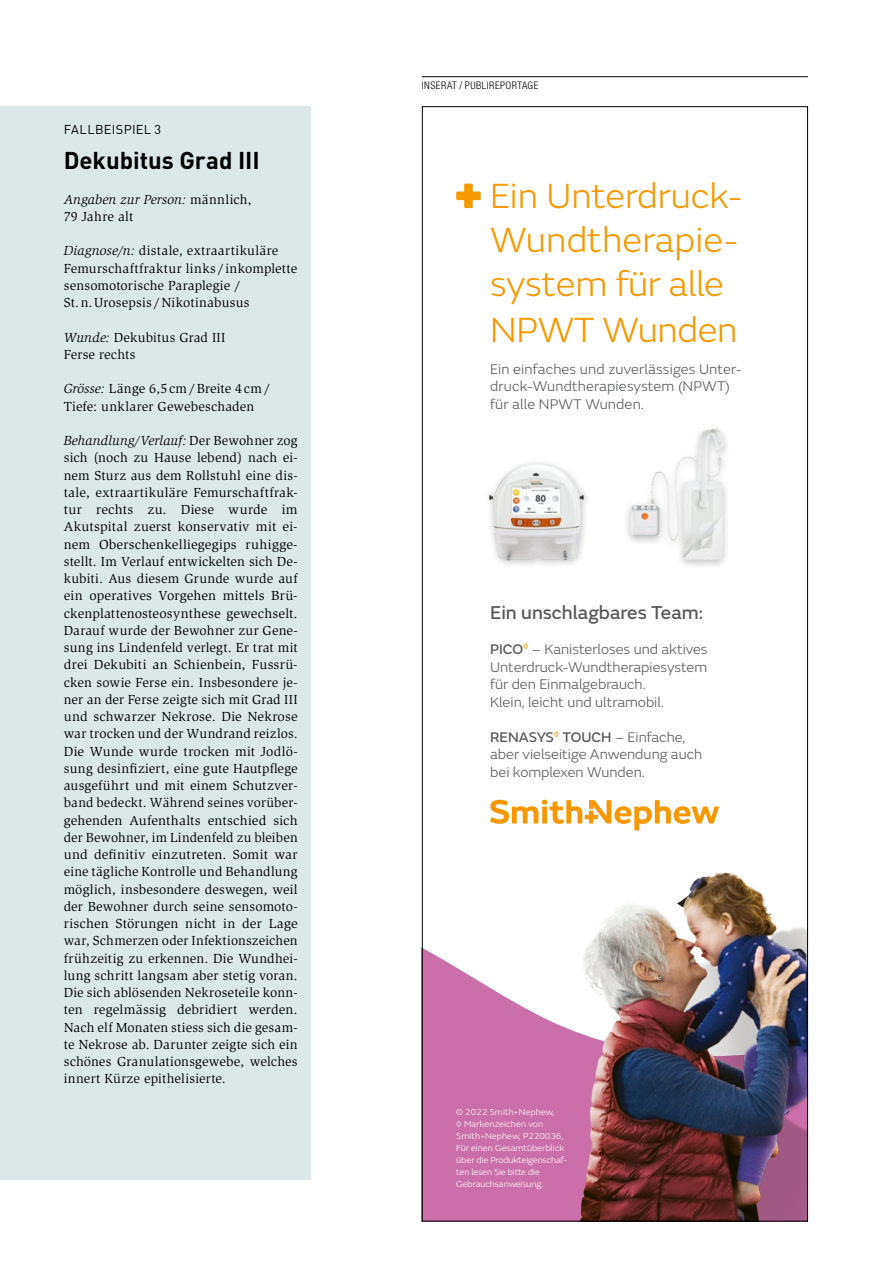
<style>
.page{position:relative;width:893px;height:1263px;background:#fff}
.page>*{position:absolute;margin:0;border:0;box-sizing:border-box;transform-origin:0 0}
.t1{font:300 36.45px/44.5px "Llpgvk SN Emeric";letter-spacing:-.005em;color:#f69900}
.t2{font:700 24px "DIN Pro";color:#000}
.t3{font:19.5px "Pyrpgg SN Emeric Core";color:#555756}
.t4{font:300 14.55px/17.5px "Llpgvk SN Emeric";color:#555756}
.t5{font:14.55px "Pyrpgg SN Emeric Core";color:#555756}
.t6{font:13.5px/17.2px "Slimbach Std";letter-spacing:.015em;color:#000}
.t7{font:12.75px "DIN Pro";letter-spacing:.025em;color:#000}
.t8{font:300 condensed 10.5px "Helvetica Neue LT Pro";letter-spacing:.045em;color:#000}
.t9{font:300 9.15px/12.1px "Llpgvk SN Emeric";color:#fff}
.s1{font-style:italic}
.s2{font-family:"Pyrpgg SN Emeric Core";font-weight:400}
.s3{font-family:"Llpgvk SN Emeric";font-weight:300}
</style>
<div class="page">
<div style="left:0;top:106px;width:310px;height:1074px;background:#dce8e8"></div>
<svg style="left:424px;top:949px;width:130px;height:270px;background:#d283b4"></svg>
<svg style="left:456px;top:184px;width:25px;height:24px"></svg>
<svg style="left:490px;top:800px;width:229px;height:24px"></svg>
<img style="left:554px;top:817px;width:252px;height:402px">
<img style="left:488px;top:462px;width:99px;height:103px">
<img style="left:627px;top:428px;width:100px;height:138px">
<hr style="left:422px;top:76px;width:386px;height:1px;background:#000">
<p class="t7" style="left:64px;top:121px;width:99px">FALLBEISPIEL 3</p>
<h2 class="t2" style="left:64px;top:144px;width:197px">Dekubitus Grad III</h2>
<p class="t6" style="left:64px;top:191px;width:189px"><span class="s1">Angaben zur Person:</span> männlich,<br>79 Jahre alt</p>
<p class="t6" style="left:64px;top:242px;width:235px"><span class="s1">Diagnose/n:</span> distale, extraartikuläre Femurschaftfraktur links/inkomplette sensomotorische Paraplegie / St.n.Urosepsis /Nikotinabusus</p>
<p class="t6" style="left:64px;top:329px;width:163px"><span class="s1">Wunde:</span> Dekubitus Grad III<br>Ferse rechts</p>
<p class="t6" style="left:64px;top:380px;width:208px"><span class="s1">Grösse:</span> Länge 6,5cm/Breite 4cm/<br>Tiefe: unklarer Gewebeschaden</p>
<p class="t6" style="left:64px;top:432px;width:235px;text-align:justify"><span class="s1">Behandlung/Verlauf:</span> Der Bewohner zog sich (noch zu Hause lebend) nach ei&shy;nem Sturz aus dem Rollstuhl eine dis&shy;tale, extraartikuläre Femurschaftfrak&shy;tur rechts zu. Diese wurde im Akutspital zuerst konservativ mit ei&shy;nem Oberschenkelliegegips ruhigge&shy;stellt. Im Verlauf entwickelten sich De&shy;kubiti. Aus diesem Grunde wurde auf ein operatives Vorgehen mittels Brü&shy;ckenplattenosteosynthese gewechselt.<br>Darauf wurde der Bewohner zur Gene&shy;sung ins Lindenfeld verlegt. Er trat mit drei Dekubiti an Schienbein, Fussrü&shy;cken sowie Ferse ein. Insbesondere je&shy;ner an der Ferse zeigte sich mit Grad III und schwarzer Nekrose. Die Nekrose war trocken und der Wundrand reizlos.<br>Die Wunde wurde trocken mit Jodlö&shy;sung desinfiziert, eine gute Hautpflege ausgeführt und mit einem Schutzver&shy;band bedeckt. Während seines vorüber&shy;gehenden Aufenthalts entschied sich der Bewohner, im Lindenfeld zu bleiben und definitiv einzutreten. Somit war eine tägliche Kontrolle und Behandlung möglich, insbesondere deswegen, weil der Bewohner durch seine sensomoto&shy;rischen Störungen nicht in der Lage war, Schmerzen oder Infektionszeichen frühzeitig zu erkennen. Die Wundhei&shy;lung schritt langsam aber stetig voran.<br>Die sich ablösenden Nekroseteile konn&shy;ten regelmässig debridiert werden.<br>Nach elf Monaten stiess sich die gesam&shy;te Nekrose ab. Darunter zeigte sich ein schönes Granulationsgewebe, welches innert Kürze epithelisierte.</p>
<p class="t8" style="left:422px;top:79px;width:118px">INSERAT / PUBLIREPORTAGE</p>
<h1 class="t1" style="left:490px;top:173px;width:254px">Ein Unterdruck-<br>Wundtherapie&shy;system für alle<br>NPWT Wunden</h1>
<p class="t4" style="left:490px;top:360px;width:253px">Ein einfaches und zuverlässiges Unter&shy;druck-Wundtherapiesystem (NPWT) für alle NPWT Wunden.</p>
<h3 class="t3" style="left:490px;top:601px;width:214px">Ein unschlagbares Team:</h3>
<p class="t4" style="left:490px;top:640px;width:219px"><span class="s2">PICO</span><sup>◊</sup> – Kanisterloses und aktives<br>Unterdruck-Wundtherapiesystem für den Einmalgebrauch.<br>Klein, leicht und ultramobil.</p>
<p class="t5" style="left:490px;top:728px;width:197px">RENASYS<sup>◊</sup> TOUCH <span class="s3">– Einfache,</span></p>
<p class="t4" style="left:490px;top:745px;width:214px">aber vielseitige Anwendung auch bei komplexen Wunden.</p>
<p class="t9" style="left:456px;top:1105px;width:113px">© 2022 Smith+Nephew,<br>◊ Markenzeichen von<br>Smith+Nephew, P220036,<br>Für einen Gesamtüberblick über die Produkteigenschaf&shy;ten lesen Sie bitte die<br>Gebrauchsanweisung.</p>
</div>
